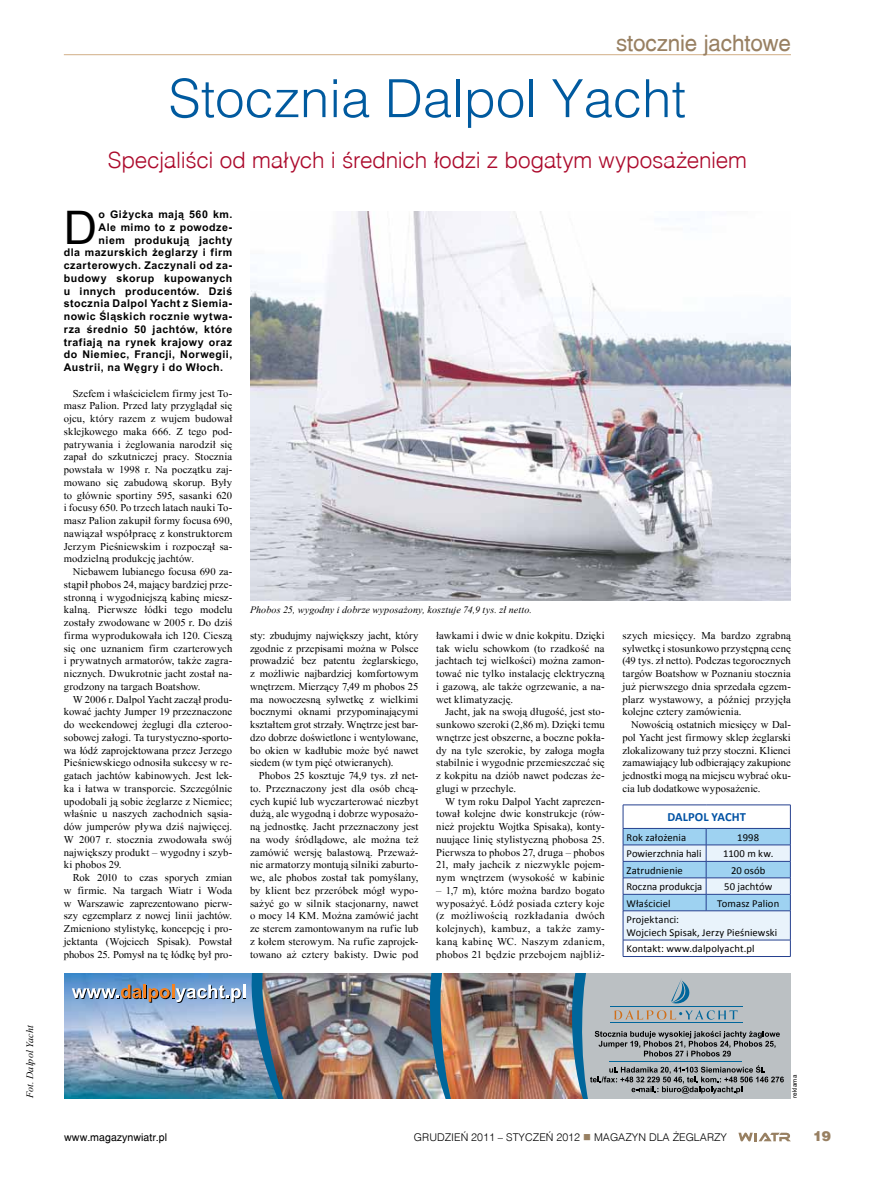
<style>
.page{position:relative;width:869px;height:1180px;background:#fff}
.page>*{position:absolute;margin:0;border:0;box-sizing:border-box;transform-origin:0 0}
.t1{font:52.5px "Switzerland Light Plain PL";color:#005a9f}
.t2{font:46.25px "Arial PL";color:#000}
.t3{font:22.5px "Switzerland Light Plain PL";letter-spacing:-.01em;color:#ac0a2c}
.t4{font:22.5px "Switzerland Plain PL";letter-spacing:-.01em;color:#988062}
.t5{font:13.75px "Switzerland Black Plain PL";color:#988062}
.t6{font:700 12.5px "Calibri";letter-spacing:.01em;color:#0052a4}
.t7{font:10.62px/12.8px "Times Roman PL";letter-spacing:.01em;color:#000;text-align:justify}
.t8{font:10.62px "Arial Bold PL";letter-spacing:.045em;color:#000}
.t9{font:10.62px/12.8px "Calibri";letter-spacing:.01em;color:#000}
.t10{font:10.62px "Switzerland Light Plain PL";color:#000}
.t11{font:10.62px "Switzerland Plain PL";color:#000}
.t12{font:10px "Times Roman Italic PL";letter-spacing:.015em;color:#000}
.t13{font:6.25px "Arial PL";letter-spacing:.02em;color:#000}
.s1{color:#988062}
</style>
<div class="page">
<svg style="left:738px;top:1133px;width:52px;height:8px"></svg>
<hr style="left:64px;top:54px;width:726px;height:1px;background:#d1ae86">
<img style="left:250px;top:211px;width:540px;height:390px">
<img style="left:64px;top:974px;width:502px;height:124px">
<img style="left:72px;top:974px;width:222px;height:124px">
<img style="left:424px;top:974px;width:36px;height:124px">
<svg style="left:566px;top:974px;width:224px;height:124px;background:#a1aaaf"></svg>
<hr style="left:609px;top:1061px;width:132px;height:1px;background:#00669b">
<svg style="left:622px;top:805px;width:168px;height:151px"></svg>
<hr style="left:622px;top:956px;width:83px;height:1px;background:#25408f">
<hr style="left:705px;top:956px;width:85px;height:1px;background:#25408f">
<p class="t12" style="left:24px;top:1098px;width:75px;rotate:-90deg">Fot. Dalpol Yacht</p>
<h3 class="t4" style="left:615px;top:29px;width:176px">stocznie jachtowe</h3>
<h1 class="t1" style="left:168px;top:66px;width:518px">Stocznia Dalpol Yacht</h1>
<h3 class="t3" style="left:108px;top:146px;width:640px">Specjaliści od małych i średnich łodzi z bogatym wyposażeniem</h3>
<h2 class="t2" style="left:64px;top:202px;width:35px">D</h2>
<p class="t8" style="left:99px;top:209px;width:135px">o Giżycka mają 560 km.</p>
<p class="t8" style="left:99px;top:221px;width:135px">Ale mimo to z powodze-</p>
<p class="t8" style="left:99px;top:234px;width:135px">niem produkują jachty</p>
<p class="t8" style="left:64px;top:247px;width:170px">dla mazurskich żeglarzy i firm</p>
<p class="t8" style="left:64px;top:260px;width:170px">czarterowych. Zaczynali od za-</p>
<p class="t8" style="left:64px;top:272px;width:170px">budowy skorup kupowanych</p>
<p class="t8" style="left:64px;top:285px;width:170px">u innych producentów. Dziś</p>
<p class="t8" style="left:64px;top:298px;width:170px">stocznia Dalpol Yacht z Siemia-</p>
<p class="t8" style="left:64px;top:311px;width:170px">nowic Śląskich rocznie wytwa-</p>
<p class="t8" style="left:64px;top:323px;width:170px">rza średnio 50 jachtów, które</p>
<p class="t8" style="left:64px;top:336px;width:170px">trafiają na rynek krajowy oraz</p>
<p class="t8" style="left:64px;top:349px;width:170px">do Niemiec, Francji, Norwegii,</p>
<p class="t8" style="left:64px;top:362px;width:161px">Austrii, na Węgry i do Włoch.</p>
<p class="t7" style="left:64px;top:387px;width:170px;text-indent:9px">Szefem i właścicielem firmy jest To&shy;masz Palion. Przed laty przyglądał się ojcu, który razem z wujem budował sklejkowego maka 666. Z tego pod&shy;patrywania i żeglowania narodził się zapał do szkutniczej pracy. Stocznia powstała w 1998 r. Na początku zaj&shy;mowano się zabudową skorup. Były to głównie sportiny 595, sasanki 620 i focusy 650. Po trzech latach nauki To&shy;masz Palion zakupił formy focusa 690, nawiązał współpracę z konstruktorem Jerzym Pieśniewskim i rozpoczął sa&shy;modzielną produkcję jachtów.</p>
<p class="t7" style="left:64px;top:565px;width:170px;text-indent:9px">Niebawem lubianego focusa 690 za&shy;stąpił phobos 24, mający bardziej prze&shy;stronną i wygodniejszą kabinę miesz&shy;kalną. Pierwsze łódki tego modelu zostały zwodowane w 2005 r. Do dziś firma wyprodukowała ich 120. Cieszą się one uznaniem firm czarterowych i prywatnych armatorów, także zagra&shy;nicznych. Dwukrotnie jacht został na&shy;grodzony na targach Boatshow.</p>
<p class="t7" style="left:64px;top:693px;width:170px;text-indent:9px">W 2006 r. Dalpol Yacht zaczął produ&shy;kować jachty Jumper 19 przeznaczone do weekendowej żeglugi dla czteroo&shy;sobowej załogi. Ta turystyczno-sporto&shy;wa łódź zaprojektowana przez Jerzego Pieśniewskiego odnosiła sukcesy w re&shy;gatach jachtów kabinowych. Jest lek&shy;ka i łatwa w transporcie. Szczególnie upodobali ją sobie żeglarze z Niemiec; właśnie u naszych zachodnich sąsia&shy;dów jumperów pływa dziś najwięcej.<br>W 2007 r. stocznia zwodowała swój największy produkt – wygodny i szyb&shy;ki phobos 29.</p>
<p class="t7" style="left:64px;top:871px;width:170px;text-indent:9px">Rok 2010 to czas sporych zmian w firmie. Na targach Wiatr i Woda w Warszawie zaprezentowano pierw&shy;szy egzemplarz z nowej linii jachtów.<br>Zmieniono stylistykę, koncepcję i pro&shy;jektanta (Wojciech Spisak). Powstał phobos 25. Pomysł na tę łódkę był pro-</p>
<p class="t12" style="left:250px;top:605px;width:283px">Phobos 25, wygodny i dobrze wyposażony, kosztuje 74,9 tys. zł netto.</p>
<p class="t7" style="left:250px;top:629px;width:170px">sty: zbudujmy największy jacht, który zgodnie z przepisami można w Polsce prowadzić bez patentu żeglarskiego, z możliwie najbardziej komfortowym wnętrzem. Mierzący 7,49 m phobos 25 ma nowoczesną sylwetkę z wielkimi bocznymi oknami przypominającymi kształtem grot strzały. Wnętrze jest bar&shy;dzo dobrze doświetlone i wentylowane, bo okien w kadłubie może być nawet siedem (w tym pięć otwieranych).</p>
<p class="t7" style="left:250px;top:769px;width:170px;text-indent:9px">Phobos 25 kosztuje 74,9 tys. zł net&shy;to. Przeznaczony jest dla osób chcą&shy;cych kupić lub wyczarterować niezbyt dużą, ale wygodną i dobrze wyposażo&shy;ną jednostkę. Jacht przeznaczony jest na wody śródlądowe, ale można też zamówić wersję balastową. Przeważ&shy;nie armatorzy montują silniki zaburto&shy;we, ale phobos został tak pomyślany, by klient bez przeróbek mógł wypo&shy;sażyć go w silnik stacjonarny, nawet o mocy 14 KM. Można zamówić jacht ze sterem zamontowanym na rufie lub z kołem sterowym. Na rufie zaprojek&shy;towano aż cztery bakisty. Dwie pod</p>
<p class="t7" style="left:436px;top:629px;width:170px">ławkami i dwie w dnie kokpitu. Dzięki tak wielu schowkom (to rzadkość na jachtach tej wielkości) można zamon&shy;tować nie tylko instalację elektryczną i gazową, ale także ogrzewanie, a na&shy;wet klimatyzację.</p>
<p class="t7" style="left:436px;top:705px;width:170px;text-indent:9px">Jacht, jak na swoją długość, jest sto&shy;sunkowo szeroki (2,86 m). Dzięki temu wnętrze jest obszerne, a boczne pokła&shy;dy na tyle szerokie, by załoga mogła stabilnie i wygodnie przemieszczać się z kokpitu na dziób nawet podczas że&shy;glugi w przechyle.</p>
<p class="t7" style="left:436px;top:795px;width:170px;text-indent:9px">W tym roku Dalpol Yacht zaprezen&shy;tował kolejne dwie konstrukcje (rów&shy;nież projektu Wojtka Spisaka), konty&shy;nuujące linię stylistyczną phobosa 25.<br>Pierwsza to phobos 27, druga – phobos 21, mały jachcik z niezwykle pojem&shy;nym wnętrzem (wysokość w kabinie</p>
<p class="t7" style="left:436px;top:884px;width:170px">– 1,7 m), które można bardzo bogato wyposażyć. Łódź posiada cztery koje (z możliwością rozkładania dwóch kolejnych), kambuz, a także zamy&shy;kaną kabinę WC. Naszym zdaniem, phobos 21 będzie przebojem najbliż-</p>
<p class="t7" style="left:622px;top:629px;width:170px">szych miesięcy. Ma bardzo zgrabną sylwetkę i stosunkowo przystępną cenę (49 tys. zł netto). Podczas tegorocznych targów Boatshow w Poznaniu stocznia już pierwszego dnia sprzedała egzem&shy;plarz wystawowy, a później przyjęła kolejne cztery zamówienia.</p>
<p class="t7" style="left:622px;top:718px;width:170px;text-indent:9px">Nowością ostatnich miesięcy w Dal&shy;pol Yacht jest firmowy sklep żeglarski zlokalizowany tuż przy stoczni. Klienci zamawiający lub odbierający zakupione jednostki mogą na miejscu wybrać oku&shy;cia lub dodatkowe wyposażenie.</p>
<p class="t6" style="left:667px;top:809px;width:80px">DALPOL YACHT</p>
<p class="t9" style="left:626px;top:830px;width:61px">Rok założenia</p>
<p class="t9" style="left:737px;top:830px;width:23px">1998</p>
<p class="t9" style="left:626px;top:847px;width:76px">Powierzchnia hali</p>
<p class="t9" style="left:722px;top:847px;width:52px">1100 m kw.</p>
<p class="t9" style="left:626px;top:863px;width:58px">Zatrudnienie</p>
<p class="t9" style="left:730px;top:863px;width:36px">20 osób</p>
<p class="t9" style="left:626px;top:880px;width:77px">Roczna produkcja</p>
<p class="t9" style="left:723px;top:880px;width:50px">50 jachtów</p>
<p class="t9" style="left:626px;top:896px;width:46px">Właściciel</p>
<p class="t9" style="left:716px;top:896px;width:64px">Tomasz Palion</p>
<p class="t9" style="left:626px;top:913px;width:152px">Projektanci:<br>Wojciech Spisak, Jerzy Pieśniewski</p>
<p class="t9" style="left:626px;top:942px;width:129px">Kontakt: www.dalpolyacht.pl</p>
<p class="t13" style="left:790px;top:1098px;width:25px;rotate:-90deg">reklama</p>
<p class="t11" style="left:64px;top:1131px;width:104px">www.magazynwiatr.pl</p>
<p class="t10" style="left:414px;top:1131px;width:314px">grudzień 2011 – Styczeń 2012 <span class="s1">■</span> magazyn dla żeglarzy</p>
<p class="t5" style="left:812px;top:1127px;width:19px">19</p>
</div>
